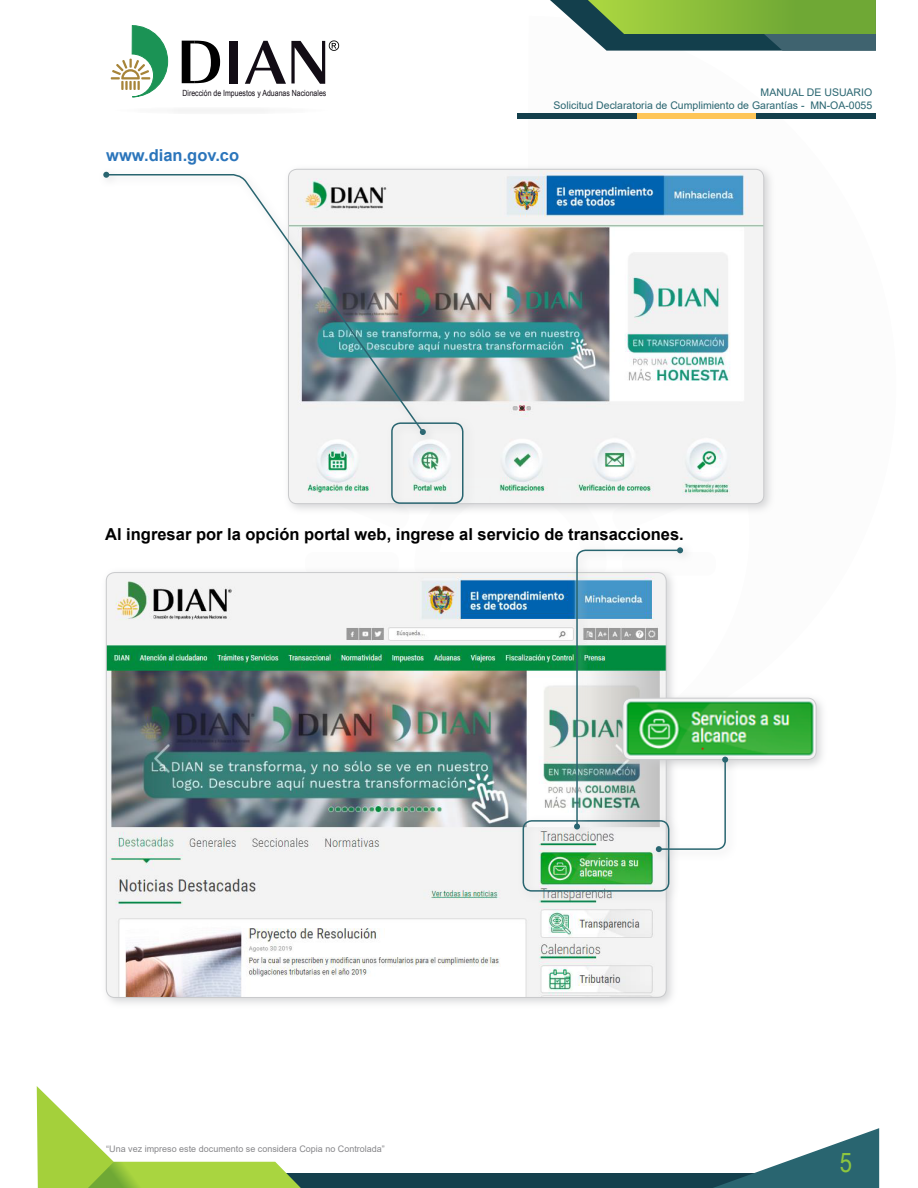
<style>
.page{position:relative;width:918px;height:1188px;background:#fff}
.page>*{position:absolute;margin:0;border:0;box-sizing:border-box;transform-origin:0 0}
.t1{font:27px "Arial Narrow";color:#8dc63f}
.t2{font:700 16.5px "Arial";color:#000}
.t3{font:700 16.5px "Arial";color:#2b75bb}
.t4{font:10.5px/12.6px "Arial";color:#296570;text-align:right}
.t5{font:9px "Arial";color:#87878a}
.t6{font:8.55px "Arial Narrow";color:#120c15}
</style>
<div class="page">
<div style="left:229px;top:41px;width:8px;height:42px;background:#120c15"></div>
<svg style="left:182px;top:41px;width:38px;height:42px"></svg>
<svg style="left:111px;top:25px;width:57px;height:73px"></svg>
<svg style="left:245px;top:40px;width:94px;height:44px"></svg>
<div style="left:283px;top:164px;width:492px;height:351px;background:#c9cacc;opacity:.75"></div>
<img style="left:288px;top:169px;width:476px;height:335px">
<div style="left:101px;top:567px;width:576px;height:442px;background:#c9cacc;opacity:.75"></div>
<img style="left:106px;top:573px;width:560px;height:424px">
<div style="left:256px;top:1173px;width:555px;height:15px;background:#14404d"></div>
<svg style="left:37px;top:1086px;width:264px;height:102px"></svg>
<svg style="left:714px;top:1128px;width:165px;height:60px"></svg>
<div style="left:517px;top:114px;width:120px;height:5px;background:#133f4c"></div>
<svg style="left:637px;top:114px;width:119px;height:5px"></svg>
<div style="left:756px;top:114px;width:120px;height:5px;background:#133f4c"></div>
<div style="left:111px;top:106px;width:220px;height:9px;background:#f8f8f8;border-radius:50%"></div>
<svg style="left:550px;top:0;width:326px;height:51px;background:#6b9655"></svg>
<div style="left:617px;top:693px;width:210px;height:78px;background:#c9cacc;opacity:.75"></div>
<img style="left:728px;top:698px;width:88px;height:62px">
<div style="left:623px;top:698px;width:193px;height:62px;border:1px solid #c9cacc;border-radius:9px"></div>
<div style="left:517px;top:815px;width:164px;height:88px;background:#c9cacc;opacity:.75"></div>
<div style="left:523px;top:820px;width:146px;height:72px;border:2px solid #296570;border-radius:9px"></div>
<div style="left:51px;top:9px;width:326px;height:115px;border:2px solid #fff;border-radius:9px"></div>
<div style="left:651px;top:752px;width:88px;height:111px;background:#c9cacc;opacity:.75"></div>
<div style="left:98px;top:167px;width:339px;height:278px;background:#c9cacc;opacity:.75"></div>
<svg style="left:105px;top:173px;width:320px;height:261px"></svg>
<svg style="left:103px;top:172px;width:6px;height:6px"></svg>
<img style="left:318px;top:372px;width:410px;height:480px">
<div style="left:386px;top:417px;width:89px;height:98px;background:#c9cacc;opacity:.75"></div>
<div style="left:391px;top:422px;width:73px;height:82px;border:2px solid #296570;border-radius:9px"></div>
<p class="t6" style="left:182px;top:86px;width:145px">Dirección de Impuestos y Aduanas Nacionales</p>
<p class="t4" style="left:554px;top:86px;width:320px">MANUAL DE USUARIO<br>Solicitud Declaratoria de Cumplimiento de Garantías - MN-OA-0055</p>
<h2 class="t3" style="left:106px;top:143px;width:134px">www.dian.gov.co</h2>
<h2 class="t2" style="left:105px;top:523px;width:580px">Al ingresar por la opción portal web, ingrese al servicio de transacciones.</h2>
<p class="t5" style="left:106px;top:1143px;width:280px">“Una vez impreso este documento se considera Copia no Controlada”</p>
<h1 class="t1" style="left:840px;top:1143px;width:14px">5</h1>
</div>
